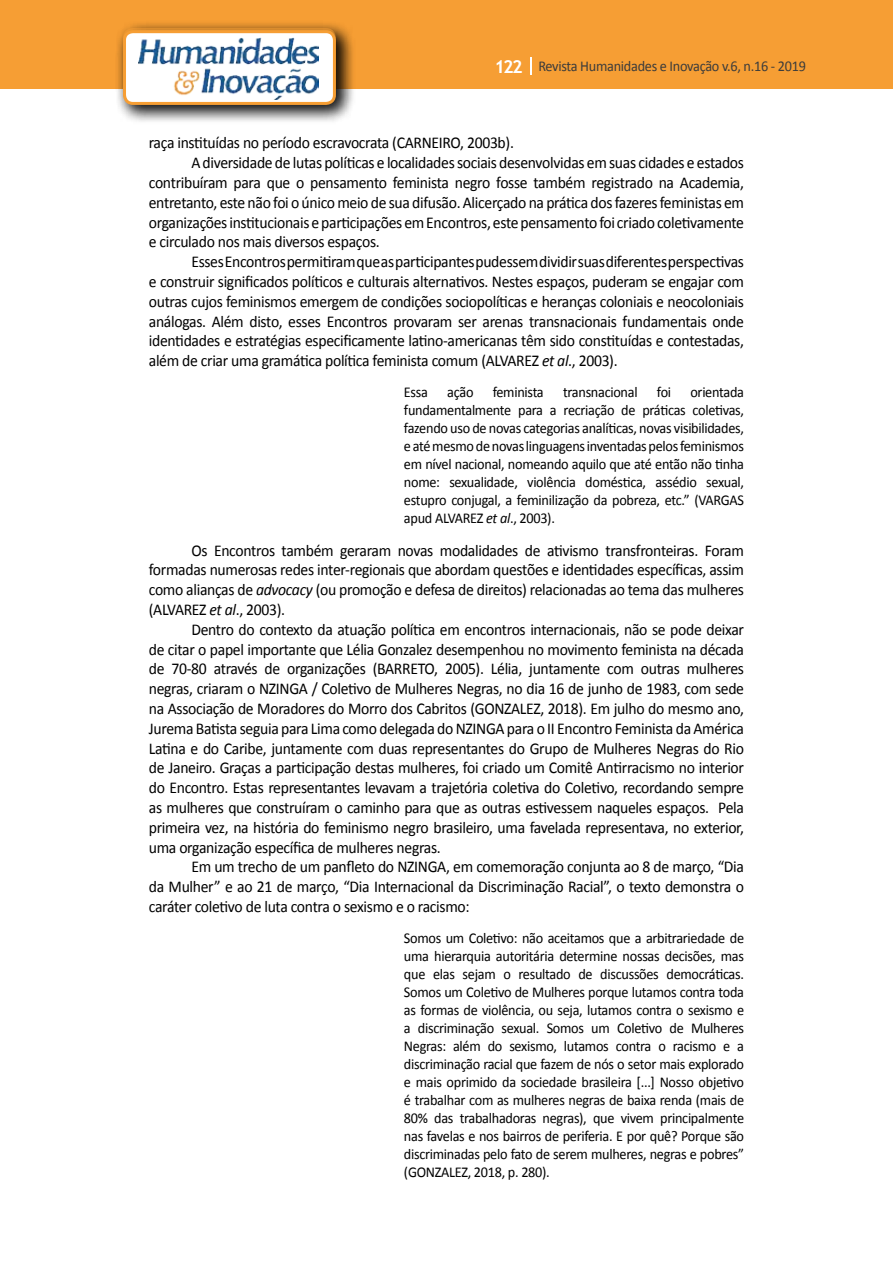
<style>
.page{position:relative;width:893px;height:1263px;background:#fff}
.page>*{position:absolute;margin:0;border:0;box-sizing:border-box;transform-origin:0 0}
.t1{font:16.5px/19.8px "Calibri";letter-spacing:-.02em;color:#000;text-align:justify;scale:.95 1}
.t2{font:15px/18px "Calibri";letter-spacing:-.02em;color:#000;text-align:justify;scale:.95 1}
.t3{font:15px "Calibri";letter-spacing:-.02em;color:#3c3c3b;scale:.95 1}
.s1{font-family:"Trebuchet MS";font-weight:700;font-size:18px;color:#fff}
.s2{font-style:italic}
</style>
<div class="page">
<div style="left:0;top:0;width:893px;height:88px;background:#f69e34"></div>
<svg style="left:530px;top:57px;width:2px;height:18px"></svg>
<div style="left:115px;top:22px;width:241px;height:103px;background:#000;opacity:.75"></div>
<div style="left:125px;top:32px;width:209px;height:71px;background:#fff;border-radius:9px"></div>
<img style="left:138px;top:37px;width:181px;height:62px">
<div style="left:123px;top:30px;width:213px;height:75px;border:3px solid #f69e34;border-radius:9px"></div>
<p class="t3" style="left:495px;top:57px;width:329px"><span class="s1">122</span> Revista Humanidades e Inovação v.6, n.16 - 2019</p>
<p class="t1" style="left:149px;top:133px;width:386px">raça instituídas no período escravocrata (CARNEIRO, 2003b).</p>
<p class="t1" style="left:191px;top:153px;width:583px">A diversidade de lutas políticas e localidades sociais desenvolvidas em suas cidades e estados</p>
<p class="t1" style="left:149px;top:173px;width:628px">contribuíram para que o pensamento feminista negro fosse também registrado na Academia,</p>
<p class="t1" style="left:149px;top:193px;width:628px">entretanto, este não foi o único meio de sua difusão. Alicerçado na prática dos fazeres feministas em</p>
<p class="t1" style="left:149px;top:212px;width:628px">organizações institucionais e participações em Encontros, este pensamento foi criado coletivamente</p>
<p class="t1" style="left:149px;top:232px;width:245px">e circulado nos mais diversos espaços.</p>
<p class="t1" style="left:191px;top:252px;width:583px">Esses Encontros permitiram que as participantes pudessem dividir suas diferentes perspectivas</p>
<p class="t1" style="left:149px;top:272px;width:628px">e construir significados políticos e culturais alternativos. Nestes espaços, puderam se engajar com</p>
<p class="t1" style="left:149px;top:292px;width:628px">outras cujos feminismos emergem de condições sociopolíticas e heranças coloniais e neocoloniais</p>
<p class="t1" style="left:149px;top:311px;width:628px">análogas. Além disto, esses Encontros provaram ser arenas transnacionais fundamentais onde</p>
<p class="t1" style="left:149px;top:331px;width:628px">identidades e estratégias especificamente latino-americanas têm sido constituídas e contestadas,</p>
<p class="t1" style="left:149px;top:351px;width:495px">além de criar uma gramática política feminista comum (ALVAREZ <span class="s2">et al</span>., 2003).</p>
<p class="t2" style="left:404px;top:383px;width:27px">Essa</p>
<p class="t2" style="left:447px;top:383px;width:29px">ação</p>
<p class="t2" style="left:493px;top:383px;width:55px">feminista</p>
<p class="t2" style="left:563px;top:383px;width:80px">transnacional</p>
<p class="t2" style="left:657px;top:383px;width:17px">foi</p>
<p class="t2" style="left:404px;top:383px;width:360px;text-indent:286px">orientada fundamentalmente para a recriação de práticas coletivas, fazendo uso de novas categorias analíticas, novas visibilidades, e até mesmo de novas linguagens inventadas pelos feminismos em nível nacional, nomeando aquilo que até então não tinha nome: sexualidade, violência doméstica, assédio sexual, estupro conjugal, a feminilização da pobreza, etc.” (VARGAS apud ALVAREZ <span class="s2">et al</span>., 2003).</p>
<p class="t1" style="left:149px;top:540px;width:628px;text-indent:43px">Os Encontros também geraram novas modalidades de ativismo transfronteiras. Foram formadas numerosas redes inter-regionais que abordam questões e identidades específicas, assim como alianças de <span class="s2">advocacy</span> (ou promoção e defesa de direitos) relacionadas ao tema das mulheres (ALVAREZ <span class="s2">et al</span>., 2003).</p>
<p class="t1" style="left:149px;top:619px;width:628px;text-indent:43px">Dentro do contexto da atuação política em encontros internacionais, não se pode deixar de citar o papel importante que Lélia Gonzalez desempenhou no movimento feminista na década de 70-80 através de organizações (BARRETO, 2005). Lélia, juntamente com outras mulheres negras, criaram o NZINGA / Coletivo de Mulheres Negras, no dia 16 de junho de 1983, com sede na Associação de Moradores do Morro dos Cabritos (GONZALEZ, 2018). Em julho do mesmo ano, Jurema Batista seguia para Lima como delegada do NZINGA para o II Encontro Feminista da América Latina e do Caribe, juntamente com duas representantes do Grupo de Mulheres Negras do Rio de Janeiro. Graças a participação destas mulheres, foi criado um Comitê Antirracismo no interior do Encontro. Estas representantes levavam a trajetória coletiva do Coletivo, recordando sempre as mulheres que construíram o caminho para que as outras estivessem naqueles espaços. Pela primeira vez, na história do feminismo negro brasileiro, uma favelada representava, no exterior, uma organização específica de mulheres negras.</p>
<p class="t1" style="left:149px;top:857px;width:628px;text-indent:43px">Em um trecho de um panfleto do NZINGA, em comemoração conjunta ao 8 de março, “Dia da Mulher” e ao 21 de março, “Dia Internacional da Discriminação Racial”, o texto demonstra o caráter coletivo de luta contra o sexismo e o racismo:</p>
<p class="t2" style="left:404px;top:929px;width:360px">Somos um Coletivo: não aceitamos que a arbitrariedade de uma hierarquia autoritária determine nossas decisões, mas que elas sejam o resultado de discussões democráticas.<br>Somos um Coletivo de Mulheres porque lutamos contra toda as formas de violência, ou seja, lutamos contra o sexismo e a discriminação sexual. Somos um Coletivo de Mulheres Negras: além do sexismo, lutamos contra o racismo e a discriminação racial que fazem de nós o setor mais explorado e mais oprimido da sociedade brasileira [...] Nosso objetivo é trabalhar com as mulheres negras de baixa renda (mais de 80% das trabalhadoras negras), que vivem principalmente nas favelas e nos bairros de periferia. E por quê? Porque são discriminadas pelo fato de serem mulheres, negras e pobres” (GONZALEZ, 2018, p. 280).</p>
</div>
